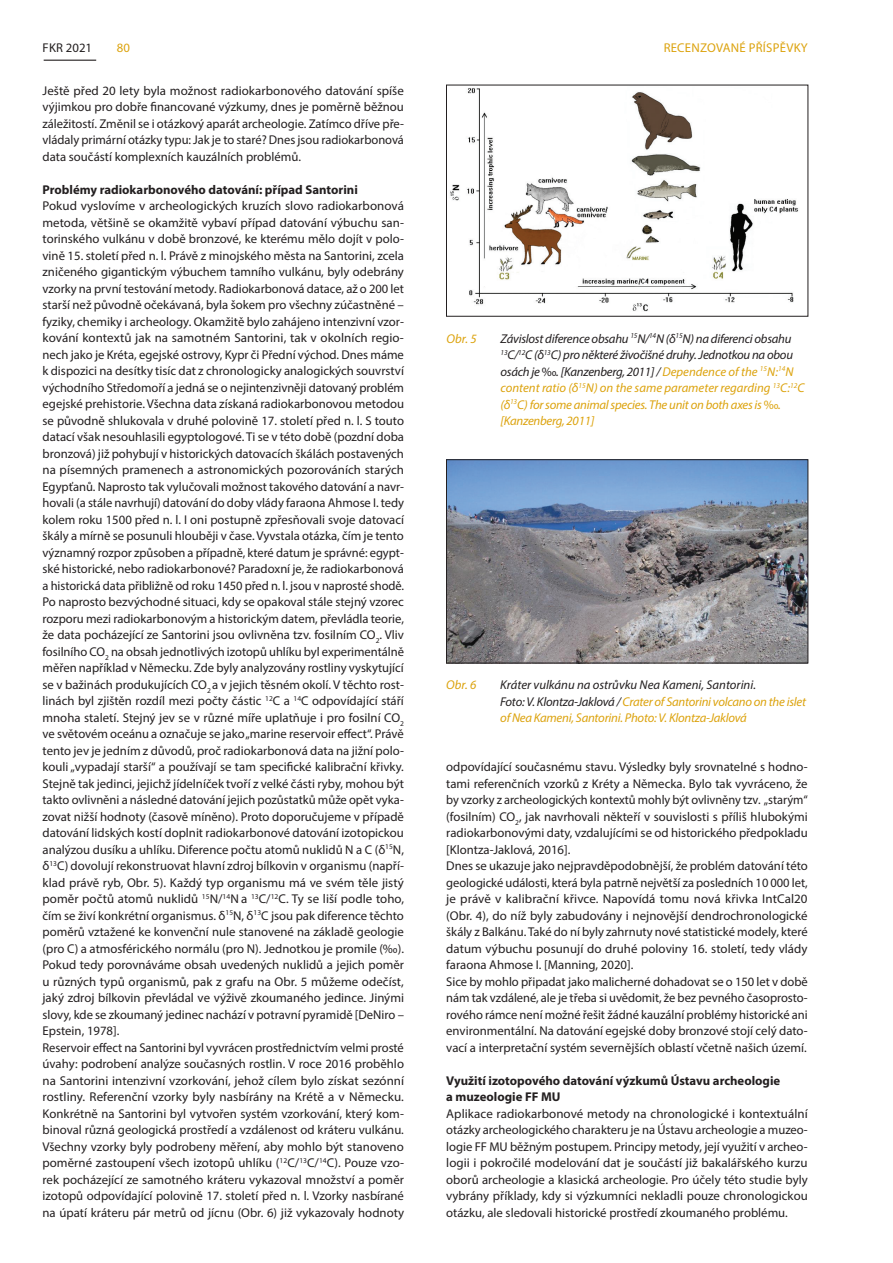
<style>
.page{position:relative;width:893px;height:1263px;background:#fff}
.page>*{position:absolute;margin:0;border:0;box-sizing:border-box;transform-origin:0 0}
._05_text{font:12.75px/16.5px "Myriad Pro";color:#231f20;text-align:justify}
._05_text-2{font:italic 12.75px "Myriad Pro";letter-spacing:-.02em;color:#dca30e}
._05_text-3{font:italic 12.75px/16.5px "Myriad Pro";letter-spacing:-.02em;color:#231f20}
._05_text-4{font:700 12.75px "Myriad Pro";color:#231f20}
._05_text-5{font:italic 12.75px "Myriad Pro";color:#dca30e}
._05_text-6{font:italic 12.75px "Myriad Pro";color:#231f20}
.t1{font:12.75px "Myriad Pro";letter-spacing:.02em;color:#dca30e}
.s1{font-style:normal}
.s2{color:#dca30e}
.s3{color:#231f20}
</style>
<div class="page">
<hr style="left:44px;top:60px;width:52px;height:1px;background:#231f20">
<img style="left:450px;top:88px;width:349px;height:224px">
<img style="left:448px;top:461px;width:358px;height:200px">
<div style="left:446px;top:459px;width:362px;height:204px;border:1px solid #231f20"></div>
<p class="_05_text" style="left:43px;top:39px;width:51px">FKR 2021</p>
<p class="t1" style="left:117px;top:40px;width:15px">80</p>
<p class="t1" style="left:664px;top:40px;width:146px">RECENZOVANÉ PŘÍSPĚVKY</p>
<p class="_05_text" style="left:43px;top:82px;width:363px">Ještě před 20 lety byla možnost radiokarbonového datování spíše výjimkou pro dobře financované výzkumy, dnes je poměrně běžnou záležitostí. Změnil se i otázkový aparát archeologie. Zatímco dříve pře&shy;vládaly primární otázky typu: Jak je to staré? Dnes jsou radiokarbonová data součástí komplexních kauzálních problémů.</p>
<p class="_05_text-4" style="left:43px;top:181px;width:317px">Problémy radiokarbonového datování: případ Santorini</p>
<p class="_05_text" style="left:43px;top:197px;width:363px">Pokud vyslovíme v archeologických kruzích slovo radiokarbonová metoda, většině se okamžitě vybaví případ datování výbuchu san&shy;torinského vulkánu v době bronzové, ke kterému mělo dojít v polo&shy;vině 15. století před n. l. Právě z minojského města na Santorini, zcela zničeného gigantickým výbuchem tamního vulkánu, byly odebrány vzorky na první testování metody. Radiokarbonová datace, až o 200 let starší než původně očekávaná, byla šokem pro všechny zúčastněné – fyziky, chemiky i archeology. Okamžitě bylo zahájeno intenzivní vzor&shy;kování kontextů jak na samotném Santorini, tak v okolních regio&shy;nech jako je Kréta, egejské ostrovy, Kypr či Přední východ. Dnes máme k dispozici na desítky tisíc dat z chronologicky analogických souvrství východního Středomoří a jedná se o nejintenzivněji datovaný problém egejské prehistorie. Všechna data získaná radiokarbonovou metodou se původně shlukovala v druhé polovině 17. století před n. l. S touto datací však nesouhlasili egyptologové. Ti se v této době (pozdní doba bronzová) již pohybují v historických datovacích škálách postavených na písemných pramenech a astronomických pozorováních starých Egypťanů. Naprosto tak vylučovali možnost takového datování a navr&shy;hovali (a stále navrhují) datování do doby vlády faraona Ahmose I. tedy kolem roku 1500 před n. l. I oni postupně zpřesňovali svoje datovací škály a mírně se posunuli hlouběji v čase. Vyvstala otázka, čím je tento významný rozpor způsoben a případně, které datum je správné: egypt&shy;ské historické, nebo radiokarbonové? Paradoxní je, že radiokarbonová a historická data přibližně od roku 1450 před n. l. jsou v naprosté shodě.</p>
<p class="_05_text" style="left:43px;top:593px;width:363px">Po naprosto bezvýchodné situaci, kdy se opakoval stále stejný vzorec rozporu mezi radiokarbonovým a historickým datem, převládla teorie, že data pocházející ze Santorini jsou ovlivněna tzv. fosilním CO<sub>2</sub>. Vliv fosilního CO<sub>2</sub> na obsah jednotlivých izotopů uhlíku byl experimentálně měřen například v Německu. Zde byly analyzovány rostliny vyskytující se v bažinách produkujících CO<sub>2</sub> a v jejich těsném okolí. V těchto rost&shy;linách byl zjištěn rozdíl mezi počty částic <sup>12</sup>C a <sup>14</sup>C odpovídající stáří mnoha staletí. Stejný jev se v různé míře uplatňuje i pro fosilní CO<sub>2 </sub>ve světovém oceánu a označuje se jako „marine reservoir effect“. Právě tento jev je jedním z důvodů, proč radiokarbonová data na jižní polo&shy;kouli „vypadají starší“ a používají se tam specifické kalibrační křivky.<br>Stejně tak jedinci, jejichž jídelníček tvoří z velké části ryby, mohou být takto ovlivněni a následné datování jejich pozůstatků může opět vyka&shy;zovat nižší hodnoty (časově míněno). Proto doporučujeme v případě datování lidských kostí doplnit radiokarbonové datování izotopickou analýzou dusíku a uhlíku. Diference počtu atomů nuklidů N a C (δ<sup>15</sup>N, δ<sup>13</sup>C) dovolují rekonstruovat hlavní zdroj bílkovin v organismu (napří&shy;klad právě ryb, Obr. 5). Každý typ organismu má ve svém těle jistý poměr počtů atomů nuklidů <sup>15</sup>N/<sup>14</sup>N a <sup>13</sup>C/<sup>12</sup>C. Ty se liší podle toho, čím se živí konkrétní organismus. δ<sup>15</sup>N, δ<sup>13</sup>C jsou pak diference těchto poměrů vztažené ke konvenční nule stanovené na základě geologie (pro C) a atmosférického normálu (pro N). Jednotkou je promile (‰).<br>Pokud tedy porovnáváme obsah uvedených nuklidů a jejich poměr u různých typů organismů, pak z grafu na Obr. 5 můžeme odečíst, jaký zdroj bílkovin převládal ve výživě zkoumaného jedince. Jinými slovy, kde se zkoumaný jedinec nachází v potravní pyramidě [DeNiro – Epstein, 1978].</p>
<p class="_05_text" style="left:43px;top:1039px;width:363px">Reservoir effect na Santorini byl vyvrácen prostřednictvím velmi prosté úvahy: podrobení analýze současných rostlin. V roce 2016 proběhlo na Santorini intenzivní vzorkování, jehož cílem bylo získat sezónní rostliny. Referenční vzorky byly nasbírány na Krétě a v Německu.<br>Konkrétně na Santorini byl vytvořen systém vzorkování, který kom&shy;binoval různá geologická prostředí a vzdálenost od kráteru vulkánu.<br>Všechny vzorky byly podrobeny měření, aby mohlo být stanoveno poměrné zastoupení všech izotopů uhlíku (<sup>12</sup>C/<sup>13</sup>C/<sup>14</sup>C). Pouze vzo&shy;rek pocházející ze samotného kráteru vykazoval množství a poměr izotopů odpovídající polovině 17. století před n. l. Vzorky nasbírané na úpatí kráteru pár metrů od jícnu (Obr. 6) již vykazovaly hodnoty</p>
<p class="_05_text-2" style="left:446px;top:330px;width:32px">Obr. 5</p>
<p class="_05_text-3" style="left:500px;top:330px;width:294px">Závislost diference obsahu <sup>15</sup>N/<sup>14</sup>N (δ<sup>15</sup>N) na diferenci obsahu<br><sup>13</sup>C/<sup>12</sup>C (δ<sup>13</sup>C) pro některé živočišné druhy. Jednotkou na obou</p>
<p class="_05_text-3" style="left:500px;top:363px;width:294px">osách je <span class="s1">‰</span>. [Kanzenberg, 2011] / <span class="s2">Dependence of the</span> <sup>15</sup><span class="s2">N:</span><sup>14</sup><span class="s2">N</span></p>
<p class="_05_text-5" style="left:500px;top:380px;width:305px">content ratio (δ<sup>15</sup>N) on the same parameter regarding <sup>13</sup>C:<sup>12</sup>C</p>
<p class="_05_text-2" style="left:500px;top:396px;width:282px">(δ<sup>13</sup>C) for some animal species. The unit on both axes is <span class="s1">‰</span>.</p>
<p class="_05_text-2" style="left:500px;top:413px;width:95px">[Kanzenberg, 2011]</p>
<p class="_05_text-2" style="left:446px;top:677px;width:32px">Obr. 6</p>
<p class="_05_text-6" style="left:500px;top:677px;width:257px">Kráter vulkánu na ostrůvku Nea Kameni, Santorini.</p>
<p class="_05_text-2" style="left:500px;top:694px;width:307px"><span class="s3">Foto: V. Klontza-Jaklová /</span> Crater of Santorini volcano on the islet</p>
<p class="_05_text-2" style="left:500px;top:710px;width:248px">of Nea Kameni, Santorini. Photo: V. Klontza-Jaklová</p>
<p class="_05_text" style="left:446px;top:758px;width:363px">odpovídající současnému stavu. Výsledky byly srovnatelné s hodno&shy;tami referenčních vzorků z Kréty a Německa. Bylo tak vyvráceno, že by vzorky z archeologických kontextů mohly být ovlivněny tzv. „starým“ (fosilním) CO<sub>2</sub>, jak navrhovali někteří v souvislosti s příliš hlubokými radiokarbonovými daty, vzdalujícími se od historického předpokladu [Klontza-Jaklová, 2016].</p>
<p class="_05_text" style="left:446px;top:857px;width:363px">Dnes se ukazuje jako nejpravděpodobnější, že problém datování této geologické události, která byla patrně největší za posledních 10 000 let, je právě v kalibrační křivce. Napovídá tomu nová křivka IntCal20 (Obr. 4), do níž byly zabudovány i nejnovější dendrochronologické škály z Balkánu. Také do ní byly zahrnuty nové statistické modely, které datum výbuchu posunují do druhé poloviny 16. století, tedy vlády faraona Ahmose I. [Manning, 2020].</p>
<p class="_05_text" style="left:446px;top:973px;width:363px">Sice by mohlo připadat jako malicherné dohadovat se o 150 let v době nám tak vzdálené, ale je třeba si uvědomit, že bez pevného časoprosto&shy;rového rámce není možné řešit žádné kauzální problémy historické ani environmentální. Na datování egejské doby bronzové stojí celý dato&shy;vací a interpretační systém severnějších oblastí včetně našich území.</p>
<p class="_05_text-4" style="left:446px;top:1072px;width:336px">Využití izotopového datování výzkumů Ústavu archeologie</p>
<p class="_05_text-4" style="left:446px;top:1088px;width:116px">a muzeologie FF MU</p>
<p class="_05_text" style="left:446px;top:1105px;width:363px">Aplikace radiokarbonové metody na chronologické i kontextuální otázky archeologického charakteru je na Ústavu archeologie a muzeo&shy;logie FF MU běžným postupem. Principy metody, její využití v archeo&shy;logii i pokročilé modelování dat je součástí již bakalářského kurzu oborů archeologie a klasická archeologie. Pro účely této studie byly vybrány příklady, kdy si výzkumníci nekladli pouze chronologickou otázku, ale sledovali historické prostředí zkoumaného problému.</p>
</div>
